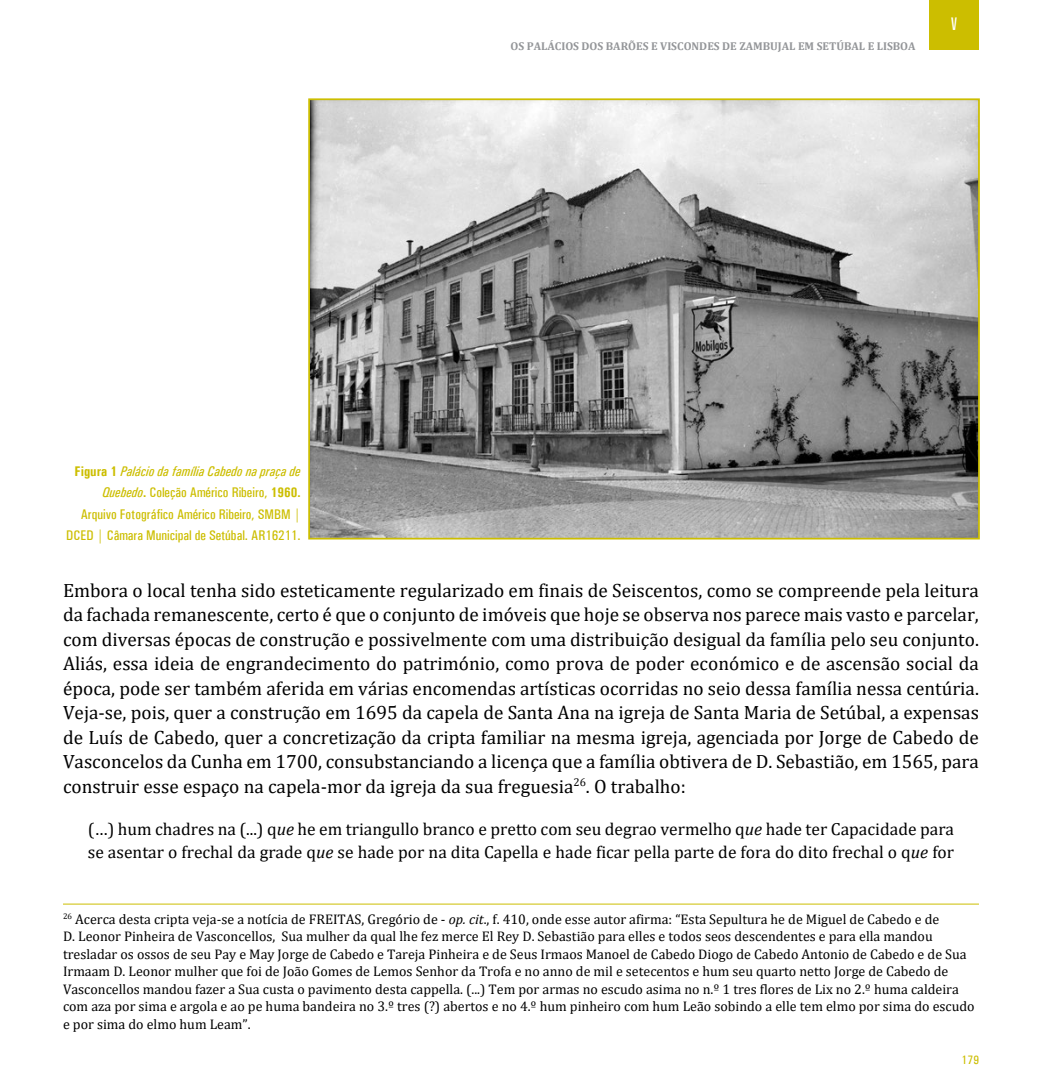
<style>
.page{position:relative;width:1042px;height:1092px;background:#fff}
.page>*{position:absolute;margin:0;border:0;box-sizing:border-box;transform-origin:0 0}
.t1{font:19.25px/24.5px "Cambria";color:#000;text-align:justify}
.t2{font:17.5px/22.8px "Cambria";color:#000}
.t3{font:extra-condensed 17.5px "Zurich BT";color:#fff}
.t4{font:14px/17.5px "Cambria";color:#000}
.t5{font:500 condensed 14px/21px "Univers";color:#ccbe00;text-align:right}
.t6{font:500 condensed 12.25px "Univers";color:#ccbe00}
.t7{font:700 11.38px "Cambria";color:#939598}
.s1{font-weight:700}
.s2{font-style:italic}
</style>
<div class="page">
<div style="left:929px;top:0;width:50px;height:50px;background:#ccbe00"></div>
<hr style="left:63px;top:903px;width:916px;height:1px;background:#ccbe00">
<img style="left:311px;top:101px;width:666px;height:435px">
<div style="left:308px;top:98px;width:672px;height:441px;border:2px solid #ccbe00"></div>
<p class="t5" style="left:66px;top:461px;width:236px"><span class="s1">Figura 1</span> <span class="s2">Palácio da família Cabedo na praça de Quebedo</span><span class="s1">.</span> Coleção Américo Ribeiro, <span class="s1">1960.<br></span>Arquivo Fotográfico Américo Ribeiro, SMBM | DCED | Câmara Municipal de Setúbal. AR16211.</p>
<p class="t7" style="left:510px;top:38px;width:406px">OS PALÁCIOS DOS BARÕES E VISCONDES DE ZAMBUJAL EM SETÚBAL E LISBOA</p>
<p class="t3" style="left:951px;top:14px;width:7px">V</p>
<p class="t1" style="left:63px;top:577px;width:917px">Embora o local tenha sido esteticamente regularizado em finais de Seiscentos, como se compreende pela leitura da fachada remanescente, certo é que o conjunto de imóveis que hoje se observa nos parece mais vasto e parcelar, com diversas épocas de construção e possivelmente com uma distribuição desigual da família pelo seu conjunto.<br>Aliás, essa ideia de engrandecimento do património, como prova de poder económico e de ascensão social da época, pode ser também aferida em várias encomendas artísticas ocorridas no seio dessa família nessa centúria.<br>Veja-se, pois, quer a construção em 1695 da capela de Santa Ana na igreja de Santa Maria de Setúbal, a expensas de Luís de Cabedo, quer a concretização da cripta familiar na mesma igreja, agenciada por Jorge de Cabedo de Vasconcelos da Cunha em 1700, consubstanciando a licença que a família obtivera de D. Sebastião, em 1565, para construir esse espaço na capela-mor da igreja da sua freguesia<sup>26</sup>. O trabalho:</p>
<p class="t2" style="left:88px;top:817px;width:868px">(…) hum chadres na (...) q<span class="s2">ue</span> he em triangullo branco e pretto com seu degrao vermelho q<span class="s2">ue</span> hade ter Capacidade para se asentar o frechal da grade q<span class="s2">ue</span> se hade por na dita Capella e hade ficar pella parte de fora do dito frechal o q<span class="s2">ue</span> for</p>
<p class="t4" style="left:63px;top:910px;width:913px"><sup>26</sup> Acerca desta cripta veja-se a notícia de FREITAS, Gregório de - <span class="s2">op. cit</span>., f. 410, onde esse autor afirma: “Esta Sepultura he de Miguel de Cabedo e de<br>D. Leonor Pinheira de Vasconcellos, Sua mulher da qual lhe fez merce El Rey D. Sebastião para elles e todos seos descendentes e para ella mandou tresladar os ossos de seu Pay e May Jorge de Cabedo e Tareja Pinheira e de Seus Irmaos Manoel de Cabedo Diogo de Cabedo Antonio de Cabedo e de Sua Irmaam D. Leonor mulher que foi de João Gomes de Lemos Senhor da Trofa e no anno de mil e setecentos e hum seu quarto netto Jorge de Cabedo de Vasconcellos mandou fazer a Sua custa o pavimento desta cappella. (...) Tem por armas no escudo asima no n.º 1 tres flores de Lix no 2.º huma caldeira com aza por sima e argola e ao pe huma bandeira no 3.º tres (?) abertos e no 4.º hum pinheiro com hum Leão sobindo a elle tem elmo por sima do escudo e por sima do elmo hum Leam”.</p>
<p class="t6" style="left:961px;top:1052px;width:19px">179</p>
</div>
